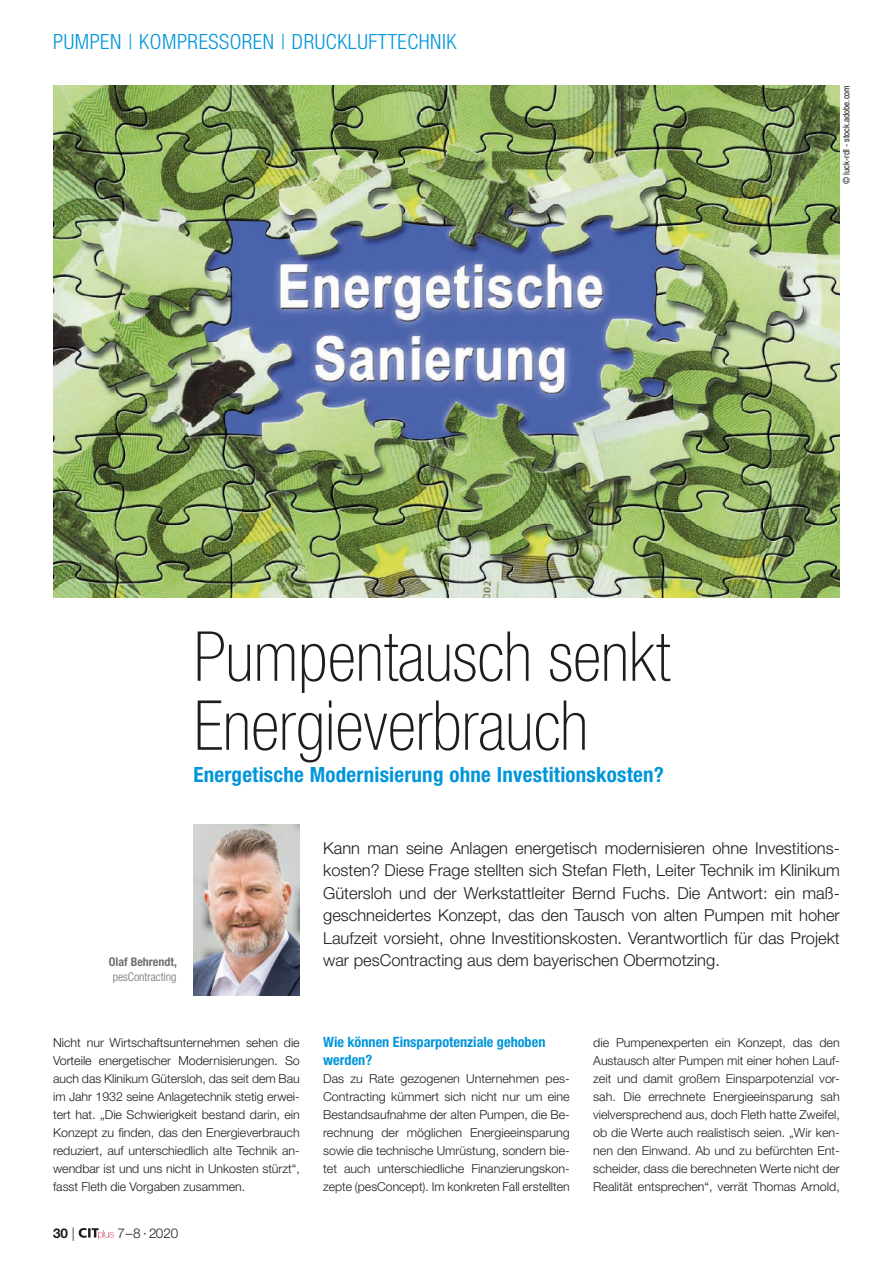
<style>
.page{position:relative;width:893px;height:1263px;background:#fff}
.page>*{position:absolute;margin:0;border:0;box-sizing:border-box;transform-origin:0 0}
.t1{font:100 condensed 69px/69px "Helvetica Neue LT Std";color:#1d1d1b}
.t2{font:700 condensed 21px "Helvetica Neue LT Std";letter-spacing:.01em;color:#0095db}
.t3{font:300 condensed 21px "Helvetica Neue LT Std";letter-spacing:.025em;color:#0095db}
.t4{font:300 16.5px/22.5px "Helvetica Neue LT Std";color:#1d1d1b;text-align:justify}
.t5{font:700 condensed 14.25px/18px "Helvetica Neue LT Std";color:#0095db}
.t6{font:300 13.5px "Helvetica Neue LT Std";color:#1d1d1b}
.t7{font:700 13.5px "Helvetica Neue LT Std";color:#1d1d1b}
.t8{font:300 12.3px/18px "Helvetica Neue LT Std";color:#1d1d1b;text-align:justify}
.t9{font:300 condensed 12px "Helvetica Neue LT Std";color:#70706f}
.t10{font:700 condensed 12px "Helvetica Neue LT Std";color:#70706f}
.t11{font:condensed 9px "Helvetica Neue LT Std";color:#1d1d1b}
.s1{font-weight:300}
</style>
<div class="page">
<img style="left:53px;top:85px;width:787px;height:513px">
<img style="left:193px;top:824px;width:107px;height:172px">
<svg style="left:79px;top:1228px;width:35px;height:11px"></svg>
<h2 class="t3" style="left:53px;top:29px;width:399px">PUMPEN | KOMPRESSOREN | DRUCKLUFTTECHNIK</h2>
<p class="t11" style="left:841px;top:184px;width:101px;rotate:-90deg">© luck-rdl - stock.adobe.com</p>
<h1 class="t1" style="left:193px;top:621px;width:478px">Pumpentausch senkt<br>Energieverbrauch</h1>
<h2 class="t2" style="left:193px;top:762px;width:472px">Energetische Modernisierung ohne Investitionskosten?</h2>
<p class="t4" style="left:323px;top:836px;width:518px">Kann man seine Anlagen energetisch modernisieren ohne Investitions&shy;kosten? Diese Frage stellten sich Stefan Fleth, Leiter Technik im Klinikum Gütersloh und der Werkstattleiter Bernd Fuchs. Die Antwort: ein maß&shy;geschneidertes Konzept, das den Tausch von alten Pumpen mit hoher Laufzeit vorsieht, ohne Investitionskosten. Verantwortlich für das Projekt</p>
<p class="t10" style="left:109px;top:954px;width:69px">Olaf Behrendt,</p>
<h3 class="t4" style="left:323px;top:949px;width:398px">war pesContracting aus dem bayerischen Obermotzing.</h3>
<p class="t9" style="left:113px;top:970px;width:65px">PESCONTRACTING</p>
<p class="t8" style="left:53px;top:1033px;width:248px">Nicht nur Wirtschaftsunternehmen sehen die Vorteile energetischer Modernisierungen. So auch das Klinikum Gütersloh, das seit dem Bau im Jahr 1932 seine Anlagetechnik stetig erwei&shy;tert hat. „Die Schwierigkeit bestand darin, ein Konzept zu finden, das den Energieverbrauch reduziert, auf unterschiedlich alte Technik an&shy;wendbar ist und uns nicht in Unkosten stürzt“, fasst Fleth die Vorgaben zusammen.</p>
<p class="t5" style="left:323px;top:1033px;width:224px">Wie können Einsparpotenziale gehoben werden?</p>
<p class="t8" style="left:323px;top:1069px;width:248px">Das zu Rate gezogenen Unternehmen pes-Contracting kümmert sich nicht nur um eine Bestandsaufnahme der alten Pumpen, die Be&shy;rechnung der möglichen Energieeinsparung sowie die technische Umrüstung, sondern bie&shy;tet auch unterschiedliche Finanzierungskon&shy;zepte (pesConcept). Im konkreten Fall erstellten</p>
<p class="t7" style="left:53px;top:1224px;width:23px">30 <span class="s1">|</span></p>
<p class="t6" style="left:118px;top:1224px;width:62px">7–8 · 2020</p>
<p class="t8" style="left:593px;top:1033px;width:248px">die Pumpenexperten ein Konzept, das den Austausch alter Pumpen mit einer hohen Lauf&shy;zeit und damit großem Einsparpotenzial vor&shy;sah. Die errechnete Energieeinsparung sah vielversprechend aus, doch Fleth hatte Zweifel, ob die Werte auch realistisch seien. „Wir ken&shy;nen den Einwand. Ab und zu befürchten Ent&shy;scheider, dass die berechneten Werte nicht der Realität entsprechen“, verrät Thomas Arnold,</p>
</div>
